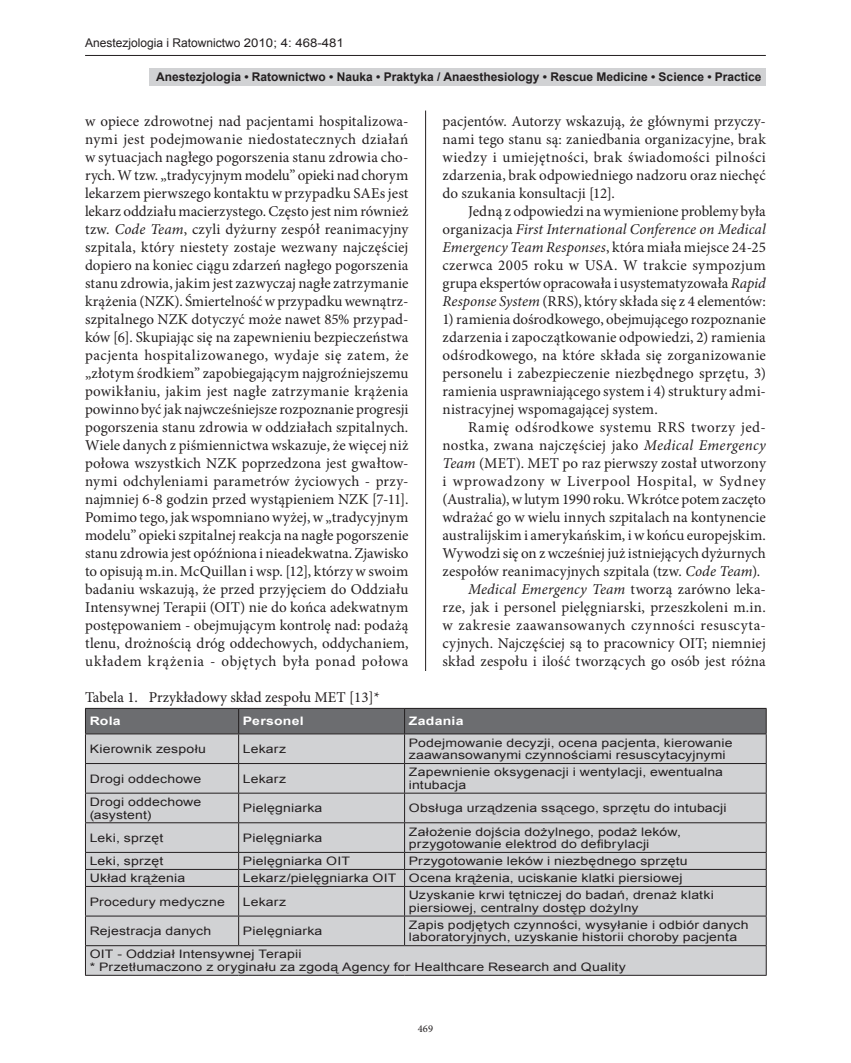
<style>
.page{position:relative;width:851px;height:1063px;background:#fff}
.page>*{position:absolute;margin:0;border:0;box-sizing:border-box;transform-origin:0 0}
.Main{font:15px/18px "Minion Pro";letter-spacing:.01em;color:#231f20;text-align:justify}
.Naglowek_tabeli{font:15px "Minion Pro";color:#231f20}
.t1{font:700 12px "Arial";color:#231f20}
.t2{font:12px "Arial";color:#231f20}
.Tabela{font:11.7px/12.6px "Arial";letter-spacing:.01em;color:#231f20;scale:1.2 1}
.Tabela-2{font:700 11.7px "Arial";letter-spacing:.02em;color:#fff;scale:1.2 1}
.t3{font:10.5px "Minion Pro";color:#231f20}
.s1{font-style:italic}
</style>
<div class="page">
<hr style="left:425px;top:111px;width:1px;height:880px;background:#231f20">
<hr style="left:85px;top:55px;width:680px;height:1px;background:#231f20">
<div style="left:149px;top:68px;width:616px;height:17px;background:#d1d2d4"></div>
<div style="left:85px;top:671px;width:680px;height:320px;background:#fff"></div>
<div style="left:404px;top:708px;width:362px;height:26px;background:#6c6d70"></div>
<svg style="left:405px;top:735px;width:360px;height:240px;background:#cecfd1"></svg>
<hr style="left:404px;top:708px;width:362px;height:1px;background:#231f20">
<hr style="left:404px;top:734px;width:362px;height:1px;background:#231f20">
<hr style="left:404px;top:763px;width:362px;height:1px;background:#231f20">
<hr style="left:404px;top:793px;width:362px;height:1px;background:#231f20">
<hr style="left:404px;top:822px;width:362px;height:1px;background:#231f20">
<hr style="left:404px;top:852px;width:362px;height:1px;background:#231f20">
<hr style="left:404px;top:869px;width:362px;height:1px;background:#231f20">
<hr style="left:404px;top:886px;width:362px;height:1px;background:#231f20">
<hr style="left:404px;top:916px;width:362px;height:1px;background:#231f20">
<svg style="left:85px;top:708px;width:320px;height:267px;background:#c0c0c2"></svg>
<hr style="left:238px;top:945px;width:166px;height:1px;background:#231f20">
<hr style="left:404px;top:945px;width:362px;height:1px;background:#231f20">
<svg style="left:765px;top:709px;width:1px;height:266px"></svg>
<hr style="left:85px;top:975px;width:153px;height:1px;background:#231f20">
<hr style="left:238px;top:975px;width:166px;height:1px;background:#231f20">
<hr style="left:404px;top:975px;width:362px;height:1px;background:#231f20">
<p class="t2" style="left:85px;top:35px;width:260px">Anestezjologia i Ratownictwo 2010; 4: 468-481</p>
<p class="t1" style="left:156px;top:69px;width:606px">Anestezjologia • Ratownictwo • Nauka • Praktyka / Anaesthesiology • Rescue Medicine • Science • Practice</p>
<p class="Main" style="left:442px;top:112px;width:325px">pacjentów. Autorzy wskazują, że głównymi przyczy&shy;nami tego stanu są: zaniedbania organizacyjne, brak wiedzy i umiejętności, brak świadomości pilności zdarzenia, brak odpowiedniego nadzoru oraz niechęć do szukania konsultacji [12].</p>
<p class="Main" style="left:442px;top:202px;width:325px;text-indent:26px">Jedną z odpowiedzi na wymienione problemy była organizacja <span class="s1">First International Conference on Medical Emergency Team Responses</span>, która miała miejsce 24-25 czerwca 2005 roku w USA. W trakcie sympozjum grupa ekspertów opracowała i usystematyzowała <span class="s1">Rapid Response System</span> (RRS), który składa się z 4 elementów:</p>
<p class="Main" style="left:442px;top:310px;width:325px">1) ramienia dośrodkowego, obejmującego rozpoznanie zdarzenia i zapoczątkowanie odpowiedzi, 2) ramienia odśrodkowego, na które składa się zorganizowanie personelu i zabezpieczenie niezbędnego sprzętu, 3) ramienia usprawniającego system i 4) struktury admi&shy;nistracyjnej wspomagającej system.</p>
<p class="Main" style="left:442px;top:418px;width:325px;text-indent:26px">Ramię odśrodkowe systemu RRS tworzy jed&shy;nostka, zwana najczęściej jako <span class="s1">Medical Emergency Team</span> (MET). MET po raz pierwszy został utworzony i wprowadzony w Liverpool Hospital, w Sydney (Australia), w lutym 1990 roku. Wkrótce potem zaczęto wdrażać go w wielu innych szpitalach na kontynencie australijskim i amerykańskim, i w końcu europejskim.<br>Wywodzi się on z wcześniej już istniejących dyżurnych zespołów reanimacyjnych szpitala (tzw. <span class="s1">Code Team</span>).</p>
<p class="Main" style="left:442px;top:580px;width:325px;text-indent:26px"><span class="s1">Medical Emergency Team</span> tworzą zarówno leka&shy;rze, jak i personel pielęgniarski, przeszkoleni m.in. w zakresie zaawansowanych czynności resuscyta&shy;cyjnych. Najczęściej są to pracownicy OIT; niemniej skład zespołu i ilość tworzących go osób jest różna</p>
<p class="Main" style="left:85px;top:112px;width:325px">w opiece zdrowotnej nad pacjentami hospitalizowa&shy;nymi jest podejmowanie niedostatecznych działań w sytuacjach nagłego pogorszenia stanu zdrowia cho&shy;rych. W tzw. „tradycyjnym modelu” opieki nad chorym lekarzem pierwszego kontaktu w przypadku SAEs jest lekarz oddziału macierzystego. Często jest nim również tzw. <span class="s1">Code Team</span>, czyli dyżurny zespół reanimacyjny szpitala, który niestety zostaje wezwany najczęściej dopiero na koniec ciągu zdarzeń nagłego pogorszenia stanu zdrowia, jakim jest zazwyczaj nagłe zatrzymanie krążenia (NZK). Śmiertelność w przypadku wewnątrz&shy;szpitalnego NZK dotyczyć może nawet 85% przypad&shy;ków [6]. Skupiając się na zapewnieniu bezpieczeństwa pacjenta hospitalizowanego, wydaje się zatem, że „złotym środkiem” zapobiegającym najgroźniejszemu powikłaniu, jakim jest nagłe zatrzymanie krążenia powinno być jak najwcześniejsze rozpoznanie progresji pogorszenia stanu zdrowia w oddziałach szpitalnych.<br>Wiele danych z piśmiennictwa wskazuje, że więcej niż połowa wszystkich NZK poprzedzona jest gwałtow&shy;nymi odchyleniami parametrów życiowych - przy&shy;najmniej 6-8 godzin przed wystąpieniem NZK [7-11].<br>Pomimo tego, jak wspomniano wyżej, w „tradycyjnym modelu” opieki szpitalnej reakcja na nagłe pogorszenie stanu zdrowia jest opóźniona i nieadekwatna. Zjawisko to opisują m.in. McQuillan i wsp. [12], którzy w swoim badaniu wskazują, że przed przyjęciem do Oddziału Intensywnej Terapii (OIT) nie do końca adekwatnym postępowaniem - obejmującym kontrolę nad: podażą tlenu, drożnością dróg oddechowych, oddychaniem, układem krążenia - objętych była ponad połowa</p>
<p class="Naglowek_tabeli" style="left:85px;top:687px;width:296px">Tabela 1. Przykładowy skład zespołu MET [13]*</p>
<p class="Tabela-2" style="left:90px;top:714px;width:27px">Rola</p>
<p class="Tabela-2" style="left:243px;top:714px;width:52px">Personel</p>
<p class="Tabela-2" style="left:409px;top:714px;width:47px">Zadania</p>
<p class="Tabela" style="left:90px;top:743px;width:98px">Kierownik zespołu</p>
<p class="Tabela" style="left:243px;top:743px;width:38px">Lekarz</p>
<p class="Tabela" style="left:409px;top:736px;width:271px">Podejmowanie decyzji, ocena pacjenta, kierowanie zaawansowanymi czynnościami resuscytacyjnymi</p>
<p class="Tabela" style="left:90px;top:772px;width:94px">Drogi oddechowe</p>
<p class="Tabela" style="left:243px;top:772px;width:38px">Lekarz</p>
<p class="Tabela" style="left:409px;top:766px;width:263px">Zapewnienie oksygenacji i wentylacji, ewentualna intubacja</p>
<p class="Tabela" style="left:90px;top:796px;width:94px">Drogi oddechowe (asystent)</p>
<p class="Tabela" style="left:243px;top:802px;width:68px">Pielęgniarka</p>
<p class="Tabela" style="left:409px;top:802px;width:266px">Obsługa urządzenia ssącego, sprzętu do intubacji</p>
<p class="Tabela" style="left:90px;top:832px;width:63px">Leki, sprzęt</p>
<p class="Tabela" style="left:243px;top:832px;width:68px">Pielęgniarka</p>
<p class="Tabela" style="left:409px;top:825px;width:228px">Założenie dojścia dożylnego, podaż leków, przygotowanie elektrod do defibrylacji</p>
<p class="Tabela" style="left:90px;top:855px;width:63px">Leki, sprzęt</p>
<p class="Tabela" style="left:243px;top:855px;width:91px">Pielęgniarka OIT</p>
<p class="Tabela" style="left:409px;top:855px;width:234px">Przygotowanie leków i niezbędnego sprzętu</p>
<p class="Tabela" style="left:90px;top:872px;width:81px">Układ krążenia</p>
<p class="Tabela" style="left:243px;top:872px;width:129px">Lekarz/pielęgniarka OIT</p>
<p class="Tabela" style="left:409px;top:872px;width:229px">Ocena krążenia, uciskanie klatki piersiowej</p>
<p class="Tabela" style="left:90px;top:895px;width:114px">Procedury medyczne</p>
<p class="Tabela" style="left:243px;top:895px;width:38px">Lekarz</p>
<p class="Tabela" style="left:409px;top:889px;width:255px">Uzyskanie krwi tętniczej do badań, drenaż klatki piersiowej, centralny dostęp dożylny</p>
<p class="Tabela" style="left:90px;top:925px;width:103px">Rejestracja danych</p>
<p class="Tabela" style="left:243px;top:925px;width:68px">Pielęgniarka</p>
<p class="Tabela" style="left:409px;top:919px;width:285px">Zapis podjętych czynności, wysyłanie i odbiór danych laboratoryjnych, uzyskanie historii choroby pacjenta</p>
<p class="Tabela" style="left:90px;top:948px;width:178px">OIT - Oddział Intensywnej Terapii</p>
<p class="Tabela" style="left:90px;top:961px;width:448px">* Przetłumaczono z oryginału za zgodą Agency for Healthcare Research and Quality</p>
<p class="t3" style="left:418px;top:1022px;width:17px">469</p>
</div>
